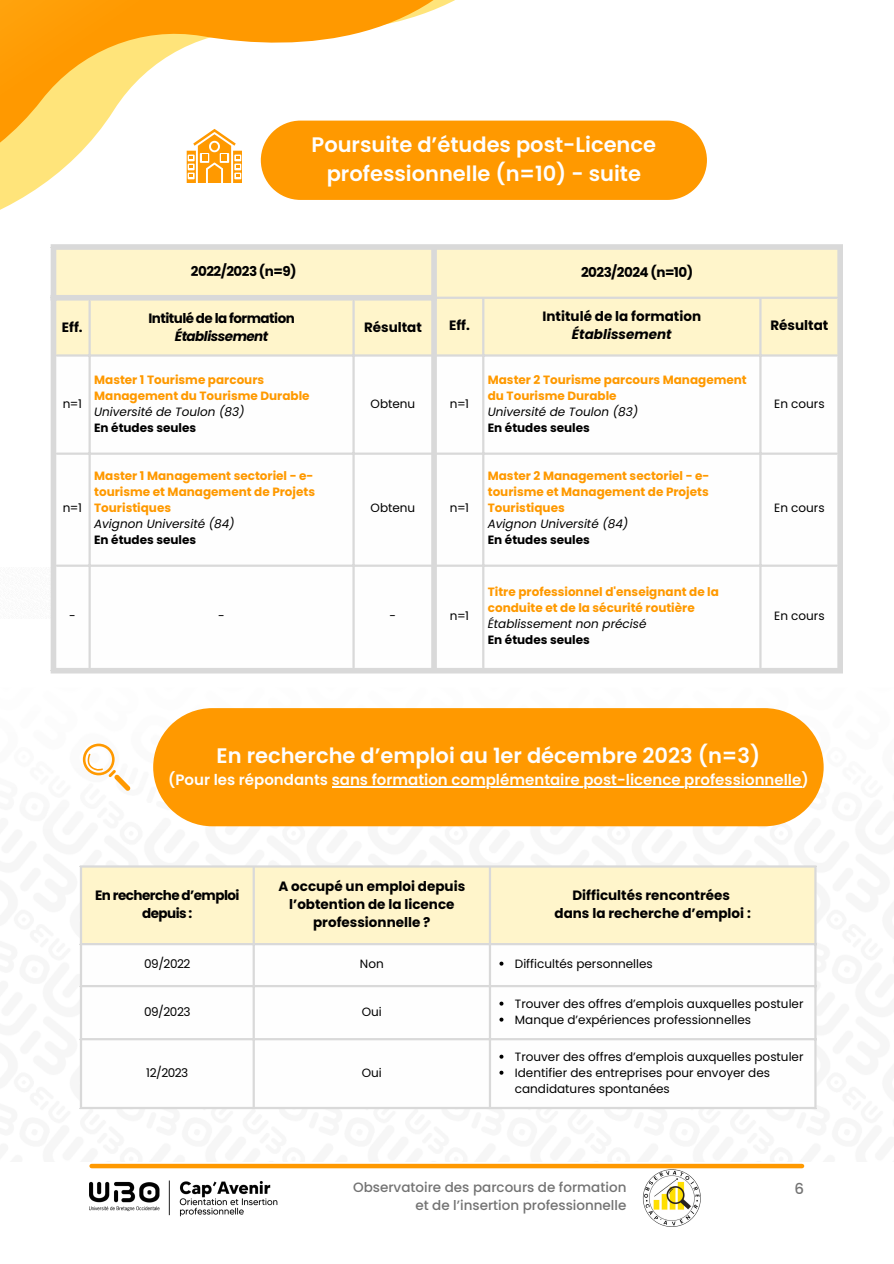
<style>
.page{position:relative;width:894px;height:1264px;background:#fff}
.page>*{position:absolute;margin:0;border:0;box-sizing:border-box;transform-origin:0 0}
.t1{font:600 21px/29.2px "Poppins";color:#fefefe;text-align:center}
.t2{font:600 15px "Poppins";color:#fefefe}
.t3{font:500 15px "Poppins";color:#737373}
.t4{font:700 13.5px/18px "Poppins";color:#000;text-align:center}
.t5{font:700 13.5px/18px "Poppins";letter-spacing:-.04em;color:#000;text-align:center}
.t6{font:500 13.5px/18px "Poppins";color:#737373;text-align:right}
.t7{font:italic 700 13.5px "Poppins";letter-spacing:-.04em;color:#000}
.t8{font:italic 700 13.5px "Poppins";color:#000}
.t9{font:700 12px/16px "Poppins";color:#f90}
.t10{font:12px/16px "Poppins";color:#000}
.t11{font:italic 12px "Poppins";color:#000}
.t12{font:700 12px "Poppins";color:#000}
</style>
<div class="page">
<svg style="left:0;top:0;width:552px;height:385px"></svg>
<img style="left:50px;top:567px;width:1px;height:51px">
<div style="left:92px;top:1163px;width:709px;height:5px;background:#f90"></div>
<img style="left:50px;top:658px;width:793px;height:446px">
<div style="left:56px;top:250px;width:781px;height:104px;background:#fff5cb"></div>
<svg style="left:56px;top:356px;width:781px;height:312px"></svg>
<hr style="left:88px;top:300px;width:3px;height:368px;background:#d9d9d9">
<hr style="left:352px;top:300px;width:2px;height:368px;background:#d9d9d9">
<hr style="left:482px;top:299px;width:2px;height:369px;background:#d9d9d9">
<hr style="left:759px;top:299px;width:2px;height:369px;background:#d9d9d9">
<hr style="left:437px;top:296px;width:400px;height:3px;background:#d9d9d9">
<hr style="left:56px;top:354px;width:781px;height:2px;background:#d9d9d9">
<hr style="left:56px;top:452px;width:781px;height:3px;background:#d9d9d9">
<hr style="left:56px;top:564px;width:781px;height:3px;background:#d9d9d9">
<div style="left:51px;top:250px;width:5px;height:418px;background:#d9d9d9"></div>
<div style="left:431px;top:250px;width:6px;height:418px;background:#d9d9d9"></div>
<div style="left:837px;top:250px;width:5px;height:418px;background:#d9d9d9"></div>
<div style="left:51px;top:244px;width:791px;height:6px;background:#d9d9d9"></div>
<div style="left:51px;top:295px;width:386px;height:5px;background:#d9d9d9"></div>
<div style="left:51px;top:668px;width:791px;height:5px;background:#d9d9d9"></div>
<div style="left:261px;top:121px;width:445px;height:79px;background:#f90"></div>
<svg style="left:187px;top:129px;width:55px;height:54px"></svg>
<img style="left:89px;top:1180px;width:188px;height:36px">
<img style="left:642px;top:1168px;width:59px;height:59px">
<div style="left:153px;top:708px;width:670px;height:118px;background:#f90"></div>
<hr style="left:331px;top:786px;width:470px;height:1px;background:#fefefe">
<div style="left:82px;top:867px;width:732px;height:76px;background:#fff5cb"></div>
<svg style="left:82px;top:945px;width:732px;height:159px"></svg>
<svg style="left:499px;top:961px;width:4px;height:4px"></svg>
<svg style="left:499px;top:1001px;width:4px;height:4px"></svg>
<svg style="left:499px;top:1017px;width:4px;height:4px"></svg>
<svg style="left:499px;top:1054px;width:4px;height:4px"></svg>
<svg style="left:499px;top:1070px;width:4px;height:4px"></svg>
<hr style="left:80px;top:867px;width:2px;height:239px;background:#d9d9d9">
<hr style="left:252px;top:867px;width:3px;height:239px;background:#d9d9d9">
<hr style="left:488px;top:867px;width:3px;height:239px;background:#d9d9d9">
<hr style="left:814px;top:867px;width:2px;height:239px;background:#d9d9d9">
<hr style="left:80px;top:865px;width:736px;height:2px;background:#d9d9d9">
<hr style="left:80px;top:943px;width:736px;height:2px;background:#d9d9d9">
<hr style="left:80px;top:985px;width:736px;height:2px;background:#d9d9d9">
<hr style="left:80px;top:1038px;width:736px;height:2px;background:#d9d9d9">
<hr style="left:80px;top:1106px;width:736px;height:3px;background:#d9d9d9">
<svg style="left:83px;top:743px;width:47px;height:47px"></svg>
<p class="t1" style="left:311px;top:130px;width:346px">Poursuite d’études post-Licence professionnelle (n=10) - suite</p>
<h1 class="t4" style="left:62px;top:318px;width:22px">Eff.</h1>
<p class="t5" style="left:191px;top:262px;width:107px">2022/2023 (n=9)</p>
<p class="t5" style="left:581px;top:263px;width:114px">2023/2024 (n=10)</p>
<p class="t5" style="left:148px;top:309px;width:148px">Intitulé de la formation</p>
<p class="t7" style="left:175px;top:327px;width:95px">Établissement</p>
<p class="t4" style="left:364px;top:318px;width:59px">Résultat</p>
<p class="t4" style="left:449px;top:316px;width:22px">Eff.</p>
<p class="t4" style="left:542px;top:307px;width:160px">Intitulé de la formation</p>
<p class="t8" style="left:572px;top:325px;width:101px">Établissement</p>
<p class="t10" style="left:63px;top:396px;width:21px">n=1</p>
<p class="t9" style="left:94px;top:372px;width:217px">Master 1 Tourisme parcours<br>Management du Tourisme Durable</p>
<p class="t11" style="left:94px;top:403px;width:152px">Université de Toulon (83)</p>
<p class="t12" style="left:94px;top:419px;width:104px">En études seules</p>
<p class="t10" style="left:370px;top:396px;width:46px">Obtenu</p>
<p class="t10" style="left:449px;top:396px;width:21px">n=1</p>
<p class="t9" style="left:487px;top:372px;width:260px">Master 2 Tourisme parcours Management du Tourisme Durable</p>
<p class="t11" style="left:487px;top:403px;width:152px">Université de Toulon (83)</p>
<p class="t12" style="left:487px;top:419px;width:104px">En études seules</p>
<p class="t10" style="left:63px;top:500px;width:21px">n=1</p>
<p class="t9" style="left:94px;top:468px;width:222px">Master 1 Management sectoriel - e&shy;tourisme et Management de Projets<br>Touristiques</p>
<p class="t11" style="left:94px;top:515px;width:142px">Avignon Université (84)</p>
<p class="t12" style="left:94px;top:531px;width:104px">En études seules</p>
<p class="t10" style="left:370px;top:500px;width:46px">Obtenu</p>
<p class="t10" style="left:449px;top:500px;width:21px">n=1</p>
<p class="t9" style="left:487px;top:468px;width:223px;text-align:justify">Master 2 Management sectoriel - e&shy;tourisme et Management de Projets Touristiques</p>
<p class="t11" style="left:487px;top:515px;width:142px">Avignon Université (84)</p>
<p class="t12" style="left:487px;top:531px;width:104px">En études seules</p>
<p class="t10" style="left:69px;top:608px;width:8px">-</p>
<p class="t10" style="left:218px;top:608px;width:8px">-</p>
<p class="t10" style="left:389px;top:608px;width:8px">-</p>
<p class="t10" style="left:449px;top:608px;width:21px">n=1</p>
<p class="t9" style="left:487px;top:584px;width:233px">Titre professionnel d'enseignant de la conduite et de la sécurité routière</p>
<p class="t11" style="left:487px;top:615px;width:160px">Établissement non précisé</p>
<p class="t12" style="left:487px;top:631px;width:104px">En études seules</p>
<p class="t4" style="left:770px;top:316px;width:59px">Résultat</p>
<p class="t10" style="left:774px;top:396px;width:52px">En cours</p>
<p class="t10" style="left:774px;top:500px;width:52px">En cours</p>
<p class="t10" style="left:774px;top:608px;width:52px">En cours</p>
<p class="t1" style="left:216px;top:741px;width:545px">En recherche d’emploi au 1er décembre 2023 (n=3)</p>
<p class="t2" style="left:168px;top:769px;width:641px">(Pour les répondants sans formation complémentaire post-licence professionnelle)</p>
<p class="t5" style="left:95px;top:886px;width:146px">En recherche d’emploi depuis :</p>
<p class="t4" style="left:278px;top:877px;width:188px">A occupé un emploi depuis l’obtention de la licence professionnelle ?</p>
<p class="t4" style="left:572px;top:886px;width:159px">Difficultés rencontrées</p>
<h2 class="t4" style="left:554px;top:904px;width:198px">dans la recherche d’emploi :</h2>
<p class="t10" style="left:144px;top:955px;width:48px">09/2022</p>
<p class="t10" style="left:360px;top:955px;width:25px">Non</p>
<p class="t10" style="left:514px;top:955px;width:139px">Difficultés personnelles</p>
<p class="t10" style="left:144px;top:1003px;width:48px">09/2023</p>
<p class="t10" style="left:361px;top:1003px;width:22px">Oui</p>
<p class="t10" style="left:514px;top:995px;width:290px">Trouver des offres d’emplois auxquelles postuler</p>
<p class="t10" style="left:514px;top:1011px;width:238px">Manque d’expériences professionnelles</p>
<p class="t10" style="left:146px;top:1064px;width:44px">12/2023</p>
<p class="t10" style="left:361px;top:1064px;width:22px">Oui</p>
<p class="t10" style="left:514px;top:1048px;width:290px">Trouver des offres d’emplois auxquelles postuler</p>
<p class="t10" style="left:514px;top:1064px;width:257px">Identifier des entreprises pour envoyer des candidatures spontanées</p>
<p class="t6" style="left:353px;top:1178px;width:275px">Observatoire des parcours de formation et de l’insertion professionnelle</p>
<p class="t3" style="left:794px;top:1178px;width:11px">6</p>
</div>
